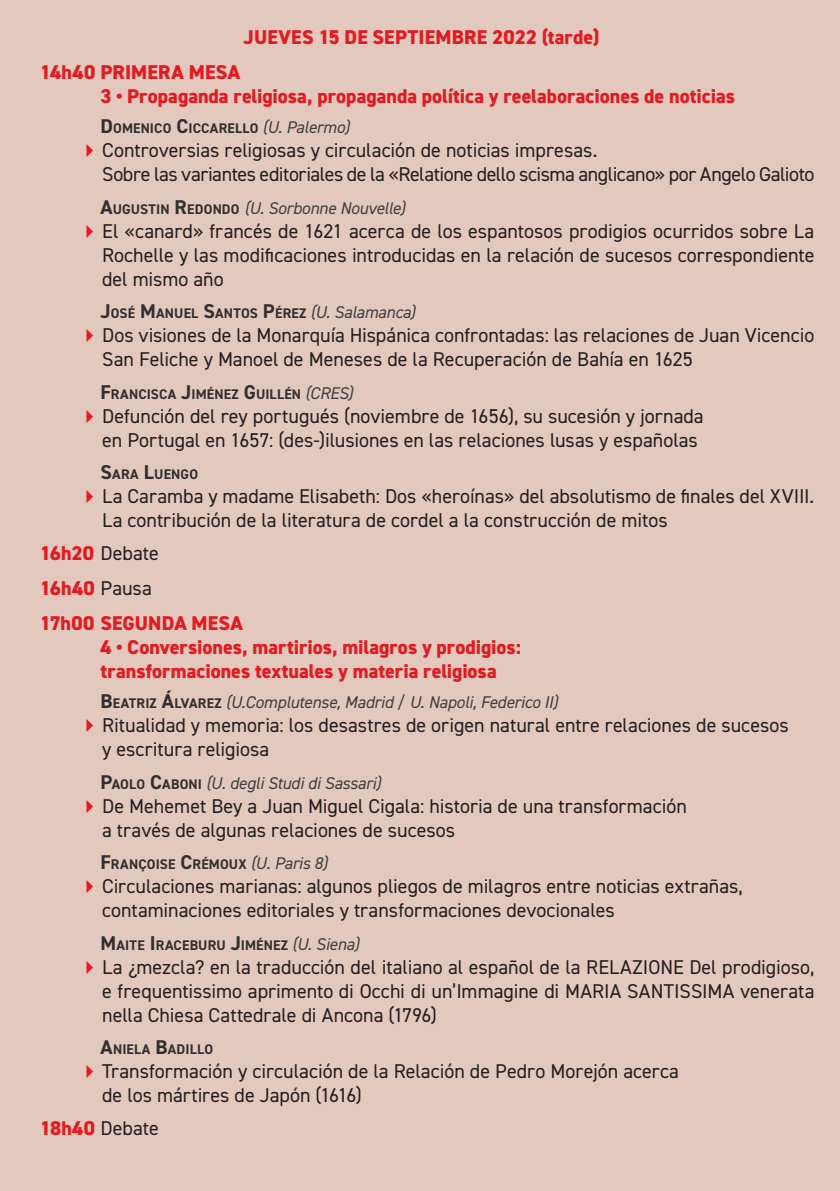
<style>
.page{position:relative;width:840px;height:1191px;background:#fff}
.page>*{position:absolute;margin:0;border:0;box-sizing:border-box;transform-origin:0 0}
.t1{font:20px/24px "DIN2014";color:#231f20}
.t2{font:800 20px/24px "DIN2014";color:#e21a21}
.t3{font:700 20px "DIN2014";color:#312f30}
.t4{font:italic 17px "DIN2014";letter-spacing:-.01em;color:#3e3e3f}
.t5{font:700 14px "DIN2014";letter-spacing:.015em;color:#312f30}
.s1{font-size:20px}
.s2{font-weight:400;font-style:italic;font-size:17px;color:#3e3e3f}
.s3{font-weight:700;font-style:normal;font-size:14px;color:#312f30}
.s4{font-weight:700;font-style:normal;font-size:20px;color:#312f30}
.s5{font-weight:800;color:#e21a21}
.s6{font-weight:400;color:#231f20}
</style>
<div class="page">
<div style="left:0;top:0;width:839px;height:1191px;background:#e3c8bd"></div>
<p class="t2" style="left:243px;top:25px;width:357px">JUEVES 15 DE SEPTIEMBRE 2022 (tarde)</p>
<p class="t2" style="left:40px;top:60px;width:202px">14h40 PRIMERA MESA</p>
<p class="t2" style="left:100px;top:84px;width:635px">3 • Propaganda religiosa, propaganda política y reelaboraciones de noticias</p>
<p class="t3" style="left:40px;top:113px;width:38px">D</p>
<p class="t5" style="left:113px;top:119px;width:238px">OMENICO <span class="s1">C</span>ICCARELLO <span class="s2">(U. Palermo)</span></p>
<p class="t1" style="left:102px;top:138px;width:713px">Controversias religiosas y circulación de noticias impresas.<br>Sobre las variantes editoriales de la «Relatione dello scisma anglicano» por Angelo Galioto</p>
<p class="t3" style="left:40px;top:193px;width:38px">A</p>
<p class="t4" style="left:113px;top:197px;width:294px"><span class="s3">UGUSTIN</span> <span class="s4">R</span><span class="s3">EDONDO</span> (U. Sorbonne Nouvelle)</p>
<p class="t1" style="left:102px;top:218px;width:713px;text-align:justify">El «canard» francés de 1621 acerca de los espantosos prodigios ocurridos sobre La Rochelle y las modificaciones introducidas en la relación de sucesos correspondiente del mismo año</p>
<p class="t5" style="left:100px;top:304px;width:316px"><span class="s1">J</span>OSÉ <span class="s1">M</span>ANUEL <span class="s1">S</span>ANTOS <span class="s1">P</span>ÉREZ <span class="s2">(U. Salamanca)</span></p>
<p class="t1" style="left:102px;top:323px;width:713px">Dos visiones de la Monarquía Hispánica confrontadas: las relaciones de Juan Vicencio<br>San Feliche y Manoel de Meneses de la Recuperación de Bahía en 1625</p>
<p class="t5" style="left:100px;top:384px;width:254px"><span class="s1">F</span>RANCISCA <span class="s1">J</span>IMÉNEZ <span class="s1">G</span>UILLÉN <span class="s2">(CRES)</span></p>
<p class="t1" style="left:102px;top:403px;width:602px">Defunción del rey portugués (noviembre de 1656), su sucesión y jornada en Portugal en 1657: (des-)ilusiones en las relaciones lusas y españolas</p>
<p class="t3" style="left:40px;top:459px;width:37px">S</p>
<p class="t5" style="left:112px;top:465px;width:87px">ARA <span class="s1">L</span>UENGO</p>
<p class="t1" style="left:102px;top:484px;width:713px">La Caramba y madame Elisabeth: Dos «heroínas» del absolutismo de finales del XVIII.<br>La contribución de la literatura de cordel a la construcción de mitos</p>
<p class="t1" style="left:40px;top:540px;width:121px"><span class="s5">16h20</span> Debate</p>
<p class="t2" style="left:40px;top:576px;width:114px">16h40 <span class="s6">Pausa</span></p>
<p class="t2" style="left:40px;top:611px;width:204px">17h00 SEGUNDA MESA</p>
<p class="t2" style="left:100px;top:635px;width:421px">4 • Conversiones, martirios, milagros y prodigios: transformaciones textuales y materia religiosa</p>
<p class="t3" style="left:40px;top:688px;width:38px">B</p>
<p class="t4" style="left:113px;top:691px;width:446px"><span class="s3">EATRIZ</span> <span class="s4">Á</span><span class="s3">LVAREZ</span> (U.Complutense, Madrid / U. Napoli, Federico II)</p>
<p class="t1" style="left:102px;top:713px;width:687px">Ritualidad y memoria: los desastres de origen natural entre relaciones de sucesos y escritura religiosa</p>
<p class="t4" style="left:100px;top:772px;width:281px"><span class="s4">P</span><span class="s3">AOLO</span> <span class="s4">C</span><span class="s3">ABONI</span> (U. degli Studi di Sassari)</p>
<p class="t1" style="left:102px;top:793px;width:586px">De Mehemet Bey a Juan Miguel Cigala: historia de una transformación a través de algunas relaciones de sucesos</p>
<p class="t5" style="left:100px;top:855px;width:228px"><span class="s1">F</span>RANÇOISE <span class="s1">C</span>RÉMOUX <span class="s2">(U. Paris 8)</span></p>
<p class="t1" style="left:102px;top:874px;width:642px">Circulaciones marianas: algunos pliegos de milagros entre noticias extrañas, contaminaciones editoriales y transformaciones devocionales</p>
<p class="t5" style="left:100px;top:935px;width:260px"><span class="s1">M</span>AITE <span class="s1">I</span> RACEBURU <span class="s1">J</span>IMÉNEZ <span class="s2">(U. Siena)</span></p>
<p class="t1" style="left:102px;top:954px;width:713px;text-align:justify">La ¿mezcla? en la traducción del italiano al español de la RELAZIONE Del prodigioso, e frequentissimo aprimento di Occhi di un’Immagine di MARIA SANTISSIMA venerata nella Chiesa Cattedrale di Ancona (1796)</p>
<p class="t3" style="left:40px;top:1034px;width:38px">A</p>
<p class="t5" style="left:113px;top:1040px;width:101px">NIELA <span class="s1">B</span>ADILLO</p>
<p class="t1" style="left:102px;top:1059px;width:578px">Transformación y circulación de la Relación de Pedro Morejón acerca de los mártires de Japón (1616)</p>
<p class="t1" style="left:40px;top:1115px;width:121px"><span class="s5">18h40</span> Debate</p>
</div>
